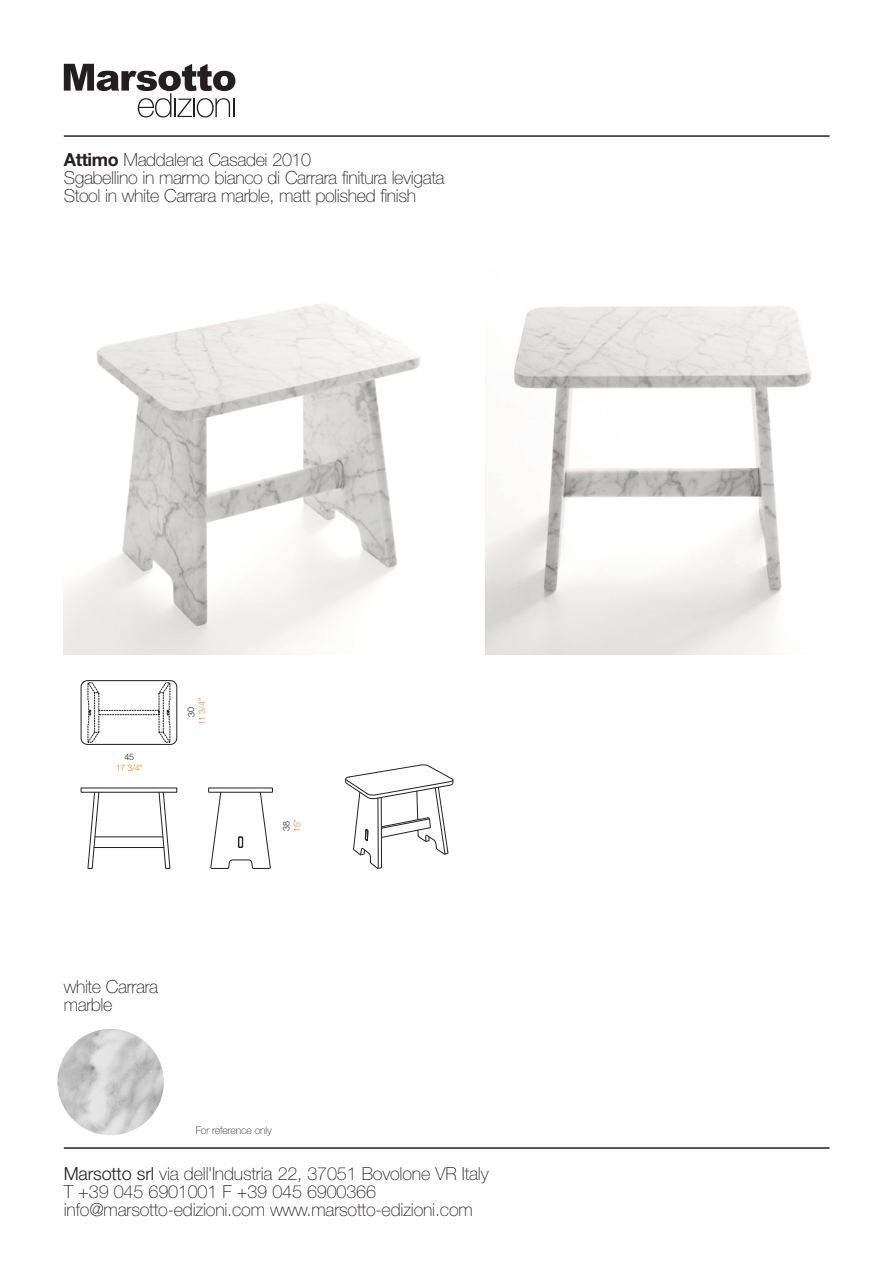
<style>
.page{position:relative;width:893px;height:1263px;background:#fff}
.page>*{position:absolute;margin:0;border:0;box-sizing:border-box;transform-origin:0 0}
.t1{font:100 18px/18px "Helvetica Neue";letter-spacing:-.02em;color:#231f20}
.t2{font:100 10.5px "Helvetica Neue";letter-spacing:-.015em;color:#231f20}
.t3{font:300 9px "Helvetica Neue";color:#f5821f}
.t4{font:300 9px "Helvetica Neue";color:#231f20}
.s1{font-weight:700}
.s2{font-weight:300}
</style>
<div class="page">
<svg style="left:345px;top:764px;width:108px;height:105px"></svg>
<svg style="left:208px;top:787px;width:65px;height:82px"></svg>
<svg style="left:88px;top:683px;width:82px;height:59px"></svg>
<div style="left:81px;top:680px;width:96px;height:65px;border:1px solid #231f20;border-radius:6px"></div>
<svg style="left:80px;top:787px;width:97px;height:82px"></svg>
<hr style="left:95px;top:837px;width:68px;height:1px;background:#231f20">
<hr style="left:94px;top:847px;width:70px;height:1px;background:#231f20">
<img style="left:58px;top:1029px;width:106px;height:106px;border-radius:50%">
<hr style="left:64px;top:1147px;width:765px;height:2px;background:#231f20">
<img style="left:64px;top:304px;width:356px;height:351px">
<img style="left:485px;top:306px;width:327px;height:349px">
<svg style="left:64px;top:64px;width:171px;height:53px"></svg>
<hr style="left:64px;top:135px;width:765px;height:2px;background:#231f20">
<p class="t1" style="left:64px;top:153px;width:382px"><span class="s1">Attimo</span> Maddalena Casadei 2010<br>Sgabellino in marmo bianco di Carrara finitura levigata<br>Stool in white Carrara marble, matt polished finish</p>
<p class="t4" style="left:124px;top:754px;width:11px">45</p>
<p class="t3" style="left:116px;top:765px;width:29px">17 3/4"</p>
<p class="t4" style="left:188px;top:717px;width:11px;rotate:-90deg">30</p>
<p class="t3" style="left:199px;top:725px;width:29px;rotate:-90deg">11 3/4"</p>
<p class="t4" style="left:283px;top:831px;width:11px;rotate:-90deg">38</p>
<p class="t3" style="left:294px;top:832px;width:14px;rotate:-90deg">15"</p>
<p class="t1" style="left:64px;top:979px;width:96px">white Carrara marble</p>
<p class="t2" style="left:196px;top:1127px;width:77px">For reference only</p>
<p class="t1" style="left:64px;top:1166px;width:426px"><span class="s2">Marsotto srl</span> via dell'Industria 22, 37051 Bovolone VR Italy<br>T +39 045 6901001 F +39 045 6900366 info@marsotto-edizioni.com www.marsotto-edizioni.com</p>
</div>
